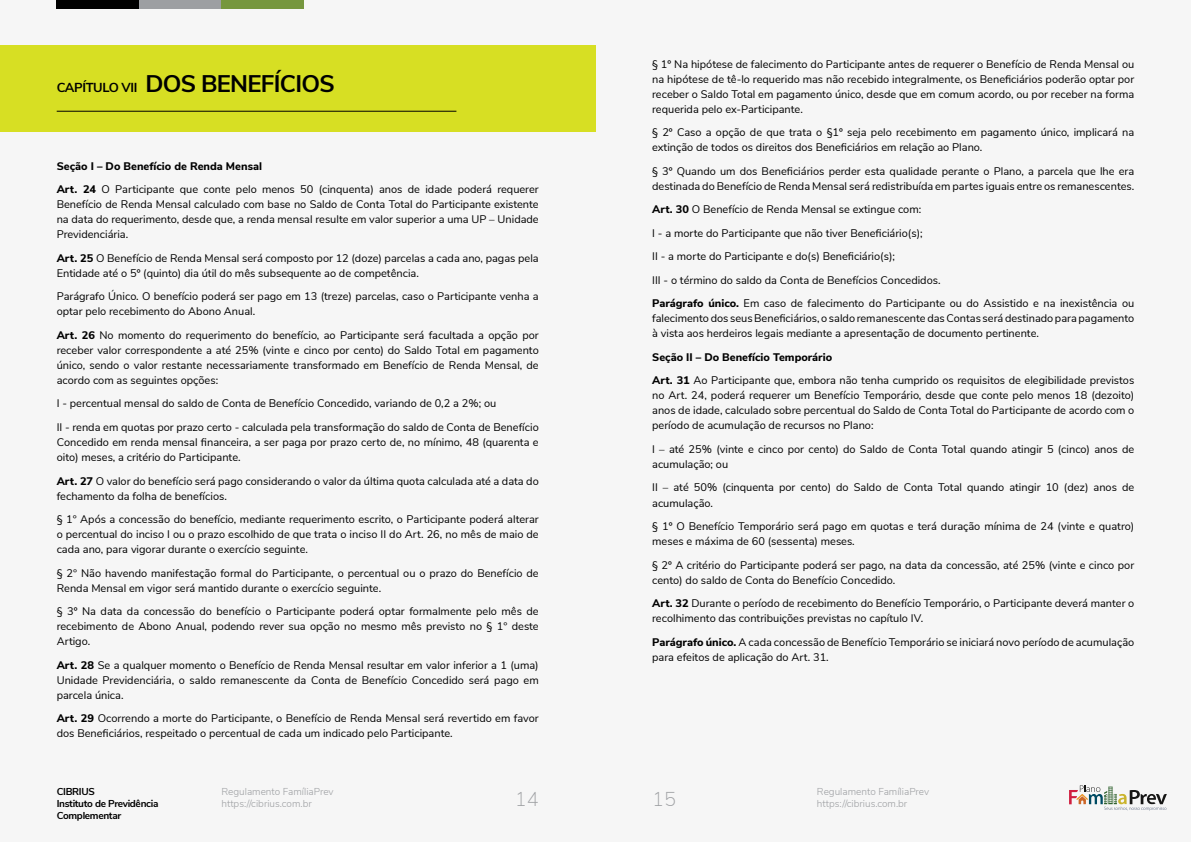
<style>
.page{position:relative;width:1191px;height:842px;background:#fff}
.page>*{position:absolute;margin:0;border:0;box-sizing:border-box;transform-origin:0 0}
.t1{font:700 24px "Nunito Sans";letter-spacing:-.03em;color:#000}
.t2{font:200 20px "Nunito Sans";color:#9d9fa2}
.t3{font:11px/15px "Nunito Sans";color:#000}
.t4{font:300 10px/12px "Nunito Sans";color:#9d9fa2}
.t5{font:700 10px/12px "Nunito Sans";letter-spacing:-.03em;color:#000}
.s1{font-size:13px}
.s2{font-weight:800}
</style>
<div class="page">
<div style="left:0;top:0;width:595px;height:842px;background:#f6f6f6"></div>
<div style="left:595px;top:0;width:596px;height:842px;background:#f6f6f6"></div>
<div style="left:57px;top:0;width:82px;height:9px;background:#000"></div>
<div style="left:139px;top:0;width:82px;height:9px;background:#9d9fa2"></div>
<div style="left:221px;top:0;width:83px;height:9px;background:#76973e"></div>
<svg style="left:1069px;top:785px;width:97px;height:26px"></svg>
<div style="left:0;top:45px;width:595px;height:87px;background:#d7df23"></div>
<hr style="left:57px;top:111px;width:399px;height:1px;background:#000">
<h1 class="t1" style="left:57px;top:66px;width:279px"><span class="s1">CAPÍTULO VII</span> DOS BENEFÍCIOS</h1>
<p class="t3" style="left:57px;top:154px;width:483px;line-height:23.5px"><span class="s2">Seção I – Do Benefício de Renda Mensal<br>Art. 24</span> O Participante que conte pelo menos 50 (cinquenta) anos de idade poderá requerer</p>
<p class="t3" style="left:57px;top:196px;width:483px;text-align:justify">Benefício de Renda Mensal calculado com base no Saldo de Conta Total do Participante existente na data do requerimento, desde que, a renda mensal resulte em valor superior a uma UP – Unidade Previdenciária.</p>
<p class="t3" style="left:57px;top:250px;width:483px"><span class="s2">Art. 25</span> O Benefício de Renda Mensal será composto por 12 (doze) parcelas a cada ano, pagas pela<br>Entidade até o 5º (quinto) dia útil do mês subsequente ao de competência.</p>
<p class="t3" style="left:57px;top:288px;width:483px">Parágrafo Único. O benefício poderá ser pago em 13 (treze) parcelas, caso o Participante venha a optar pelo recebimento do Abono Anual.</p>
<p class="t3" style="left:57px;top:327px;width:483px;text-align:justify"><span class="s2">Art. 26</span> No momento do requerimento do benefício, ao Participante será facultada a opção por receber valor correspondente a até 25% (vinte e cinco por cento) do Saldo Total em pagamento único, sendo o valor restante necessariamente transformado em Benefício de Renda Mensal, de acordo com as seguintes opções:</p>
<p class="t3" style="left:57px;top:391px;width:483px;line-height:23.5px">I - percentual mensal do saldo de Conta de Benefício Concedido, variando de 0,2 a 2%; ou<br>II - renda em quotas por prazo certo - calculada pela transformação do saldo de Conta de Benefício</p>
<p class="t3" style="left:57px;top:434px;width:483px">Concedido em renda mensal financeira, a ser paga por prazo certo de, no mínimo, 48 (quarenta e oito) meses, a critério do Participante.</p>
<p class="t3" style="left:57px;top:472px;width:483px"><span class="s2">Art. 27</span> O valor do benefício será pago considerando o valor da última quota calculada até a data do fechamento da folha de benefícios.</p>
<p class="t3" style="left:57px;top:511px;width:483px;text-align:justify">§ 1° Após a concessão do benefício, mediante requerimento escrito, o Participante poderá alterar o percentual do inciso I ou o prazo escolhido de que trata o inciso II do Art. 26, no mês de maio de cada ano, para vigorar durante o exercício seguinte.</p>
<p class="t3" style="left:57px;top:564px;width:483px">§ 2° Não havendo manifestação formal do Participante, o percentual ou o prazo do Benefício de<br>Renda Mensal em vigor será mantido durante o exercício seguinte.</p>
<p class="t3" style="left:57px;top:603px;width:483px;text-align:justify">§ 3º Na data da concessão do benefício o Participante poderá optar formalmente pelo mês de recebimento de Abono Anual, podendo rever sua opção no mesmo mês previsto no § 1° deste Artigo.</p>
<p class="t3" style="left:57px;top:657px;width:483px;text-align:justify"><span class="s2">Art. 28</span> Se a qualquer momento o Benefício de Renda Mensal resultar em valor inferior a 1 (uma)<br>Unidade Previdenciária, o saldo remanescente da Conta de Benefício Concedido será pago em parcela única.</p>
<p class="t3" style="left:57px;top:710px;width:483px"><span class="s2">Art. 29</span> Ocorrendo a morte do Participante, o Benefício de Renda Mensal será revertido em favor dos Beneficiários, respeitado o percentual de cada um indicado pelo Participante.</p>
<p class="t3" style="left:652px;top:56px;width:483px;text-align:justify">§ 1º Na hipótese de falecimento do Participante antes de requerer o Benefício de Renda Mensal ou na hipótese de tê-lo requerido mas não recebido integralmente, os Beneficiários poderão optar por receber o Saldo Total em pagamento único, desde que em comum acordo, ou por receber na forma requerida pelo ex-Participante.</p>
<p class="t3" style="left:652px;top:124px;width:483px">§ 2º Caso a opção de que trata o §1º seja pelo recebimento em pagamento único, implicará na extinção de todos os direitos dos Beneficiários em relação ao Plano.</p>
<p class="t3" style="left:652px;top:163px;width:483px">§ 3º Quando um dos Beneficiários perder esta qualidade perante o Plano, a parcela que lhe era destinada do Benefício de Renda Mensal será redistribuída em partes iguais entre os remanescentes.</p>
<p class="t3" style="left:652px;top:197px;width:483px;line-height:23.5px"><span class="s2">Art. 30</span> O Benefício de Renda Mensal se extingue com:<br>I - a morte do Participante que não tiver Beneficiário(s);<br>II - a morte do Participante e do(s) Beneficiário(s);<br>III - o término do saldo da Conta de Benefícios Concedidos.<br><span class="s2">Parágrafo único.</span> Em caso de falecimento do Participante ou do Assistido e na inexistência ou</p>
<p class="t3" style="left:652px;top:310px;width:483px">falecimento dos seus Beneficiários, o saldo remanescente das Contas será destinado para pagamento à vista aos herdeiros legais mediante a apresentação de documento pertinente.</p>
<p class="t3" style="left:652px;top:345px;width:483px;line-height:23.5px"><span class="s2">Seção II – Do Benefício Temporário<br>Art. 31</span> Ao Participante que, embora não tenha cumprido os requisitos de elegibilidade previstos</p>
<p class="t3" style="left:652px;top:387px;width:483px;text-align:justify">no Art. 24, poderá requerer um Benefício Temporário, desde que conte pelo menos 18 (dezoito) anos de idade, calculado sobre percentual do Saldo de Conta Total do Participante de acordo com o período de acumulação de recursos no Plano:</p>
<p class="t3" style="left:652px;top:441px;width:483px">I – até 25% (vinte e cinco por cento) do Saldo de Conta Total quando atingir 5 (cinco) anos de acumulação; ou</p>
<p class="t3" style="left:652px;top:479px;width:483px">II – até 50% (cinquenta por cento) do Saldo de Conta Total quando atingir 10 (dez) anos de acumulação.</p>
<p class="t3" style="left:652px;top:518px;width:483px">§ 1º O Benefício Temporário será pago em quotas e terá duração mínima de 24 (vinte e quatro) meses e máxima de 60 (sessenta) meses.</p>
<p class="t3" style="left:652px;top:556px;width:483px">§ 2º A critério do Participante poderá ser pago, na data da concessão, até 25% (vinte e cinco por cento) do saldo de Conta do Benefício Concedido.</p>
<p class="t3" style="left:652px;top:595px;width:483px"><span class="s2">Art. 32</span> Durante o período de recebimento do Benefício Temporário, o Participante deverá manter o recolhimento das contribuições previstas no capítulo IV.</p>
<p class="t3" style="left:652px;top:633px;width:483px"><span class="s2">Parágrafo único.</span> A cada concessão de Benefício Temporário se iniciará novo período de acumulação para efeitos de aplicação do Art. 31.</p>
<p class="t5" style="left:57px;top:785px;width:103px">CIBRIUS<br>Instituto de Previdência<br>Complementar</p>
<p class="t4" style="left:221px;top:785px;width:114px">Regulamento FamíliaPrev https://cibrius.com.br</p>
<p class="t4" style="left:817px;top:785px;width:114px">Regulamento FamíliaPrev</p>
<h2 class="t2" style="left:515px;top:784px;width:25px">14</h2>
<h2 class="t2" style="left:652px;top:784px;width:25px">15</h2>
<p class="t4" style="left:817px;top:797px;width:92px">https://cibrius.com.br</p>
</div>
